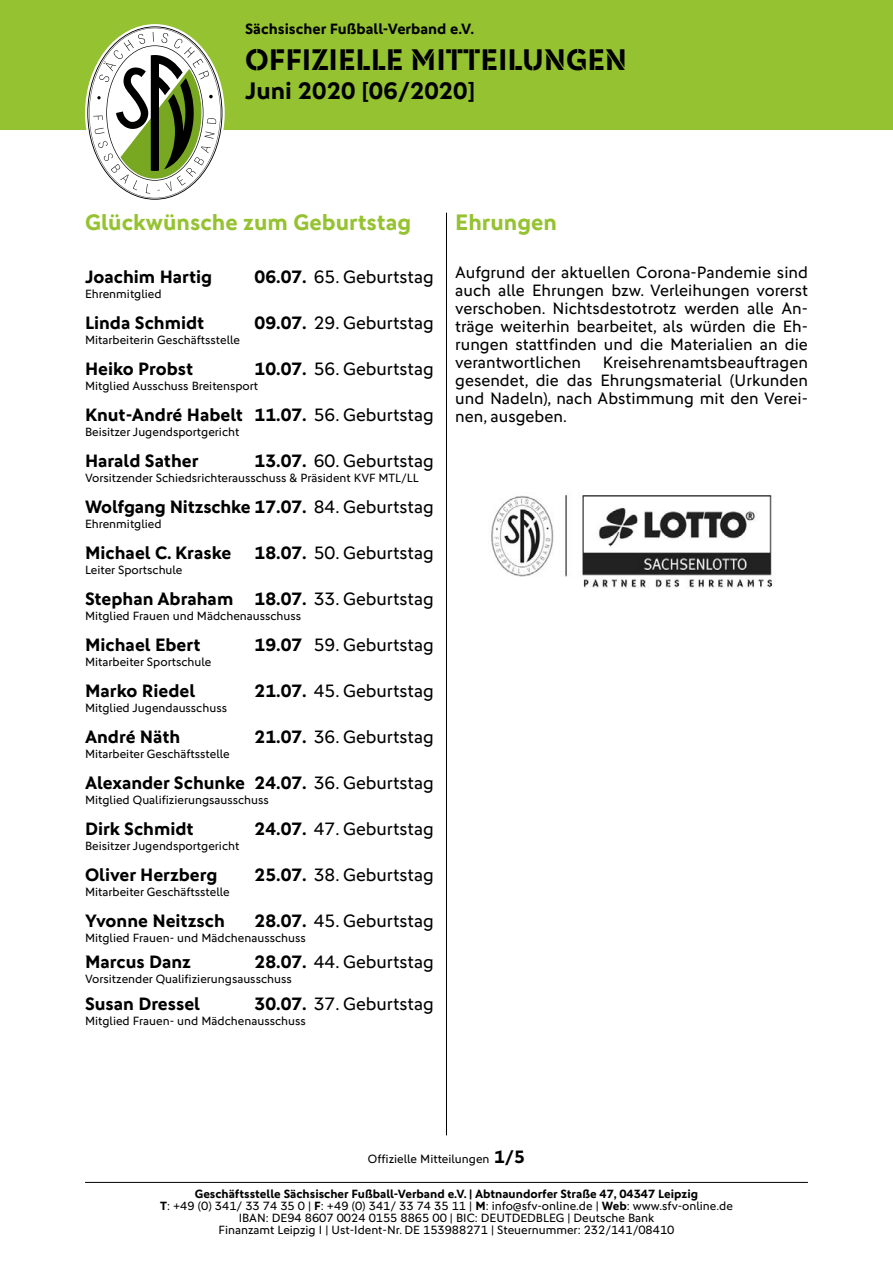
<style>
.page{position:relative;width:893px;height:1263px;background:#fff}
.page>*{position:absolute;margin:0;border:0;box-sizing:border-box;transform-origin:0 0}
.t1{font:30px "DFB Stencil";color:#000}
.t2{font:700 24px "DFB Sans";color:#000}
.t3{font:700 22.5px "DFB Sans";color:#95c230}
.t4{font:700 18px "DFB Sans";color:#000}
.t5{font:18px "DFB Sans";color:#000}
.t6{font:16.5px/18px "DFB Sans";color:#000;text-align:justify}
.t7{font:700 15px "DFB Sans";color:#000}
.t8{font:12px/12px "DFB Sans";color:#000;text-align:center}
.s1{font-weight:700}
.s2{font-weight:400}
.s3{font-weight:700;font-size:18px}
</style>
<div class="page">
<div style="left:0;top:0;width:893px;height:130px;background:#95c230"></div>
<svg style="left:87px;top:26px;width:135px;height:174px"></svg>
<hr style="left:85px;top:1182px;width:723px;height:1px;background:#000">
<hr style="left:446px;top:213px;width:1px;height:922px;background:#000">
<img style="left:491px;top:494px;width:282px;height:94px">
<p class="t7" style="left:245px;top:20px;width:230px">Sächsischer Fußball-Verband e.V.</p>
<h1 class="t1" style="left:245px;top:42px;width:383px">OFFIZIELLE MITTEILUNGEN</h1>
<h2 class="t2" style="left:245px;top:77px;width:232px">Juni 2020 [06/2020]</h2>
<h3 class="t3" style="left:85px;top:209px;width:328px">Glückwünsche zum Geburtstag</h3>
<h3 class="t4" style="left:85px;top:266px;width:129px">Joachim Hartig</h3>
<h3 class="t5" style="left:255px;top:266px;width:181px"><span class="s1">06.07.</span> 65. Geburtstag</h3>
<p class="t8" style="left:85px;top:287px;width:78px">Ehrenmitglied</p>
<h3 class="t4" style="left:85px;top:312px;width:121px">Linda Schmidt</h3>
<h3 class="t5" style="left:255px;top:312px;width:181px"><span class="s1">09.07.</span> 29. Geburtstag</h3>
<p class="t8" style="left:85px;top:333px;width:157px">Mitarbeiterin Geschäftsstelle</p>
<h3 class="t4" style="left:85px;top:358px;width:110px">Heiko Probst</h3>
<h3 class="t5" style="left:255px;top:358px;width:181px"><span class="s1">10.07.</span> 56. Geburtstag</h3>
<p class="t8" style="left:85px;top:379px;width:175px">Mitglied Ausschuss Breitensport</p>
<h3 class="t4" style="left:85px;top:404px;width:350px">Knut-André Habelt 11.07. <span class="s2">56. Geburtstag</span></h3>
<p class="t8" style="left:85px;top:425px;width:156px">Beisitzer Jugendsportgericht</p>
<h3 class="t4" style="left:85px;top:450px;width:115px">Harald Sather</h3>
<h3 class="t5" style="left:255px;top:450px;width:181px"><span class="s1">13.07.</span> 60. Geburtstag</h3>
<p class="t8" style="left:85px;top:471px;width:335px">Vorsitzender Schiedsrichterausschuss &amp; Präsident KVF MTL/LL</p>
<h3 class="t4" style="left:85px;top:496px;width:350px">Wolfgang Nitzschke 17.07. <span class="s2">84. Geburtstag</span></h3>
<p class="t8" style="left:85px;top:517px;width:78px">Ehrenmitglied</p>
<h3 class="t4" style="left:85px;top:542px;width:148px">Michael C. Kraske</h3>
<h3 class="t5" style="left:255px;top:542px;width:181px"><span class="s1">18.07.</span> 50. Geburtstag</h3>
<p class="t8" style="left:85px;top:563px;width:99px">Leiter Sportschule</p>
<h3 class="t4" style="left:85px;top:588px;width:350px">Stephan Abraham 18.07. <span class="s2">33. Geburtstag</span></h3>
<p class="t8" style="left:85px;top:609px;width:218px">Mitglied Frauen und Mädchenausschuss</p>
<h3 class="t4" style="left:85px;top:634px;width:117px">Michael Ebert</h3>
<h3 class="t5" style="left:255px;top:634px;width:181px"><span class="s1">19.07</span> 59. Geburtstag</h3>
<p class="t8" style="left:85px;top:655px;width:128px">Mitarbeiter Sportschule</p>
<h3 class="t4" style="left:85px;top:680px;width:112px">Marko Riedel</h3>
<h3 class="t5" style="left:255px;top:680px;width:181px"><span class="s1">21.07.</span> 45. Geburtstag</h3>
<p class="t8" style="left:85px;top:701px;width:143px">Mitglied Jugendausschuss</p>
<h3 class="t4" style="left:85px;top:726px;width:97px">André Näth</h3>
<h3 class="t5" style="left:255px;top:726px;width:181px"><span class="s1">21.07.</span> 36. Geburtstag</h3>
<p class="t8" style="left:85px;top:747px;width:146px">Mitarbeiter Geschäftsstelle</p>
<h3 class="t4" style="left:85px;top:772px;width:350px">Alexander Schunke 24.07. <span class="s2">36. Geburtstag</span></h3>
<p class="t8" style="left:85px;top:793px;width:185px">Mitglied Qualifizierungsausschuss</p>
<h3 class="t4" style="left:85px;top:818px;width:110px">Dirk Schmidt</h3>
<h3 class="t5" style="left:255px;top:818px;width:181px"><span class="s1">24.07.</span> 47. Geburtstag</h3>
<p class="t8" style="left:85px;top:839px;width:156px">Beisitzer Jugendsportgericht</p>
<h3 class="t4" style="left:85px;top:864px;width:134px">Oliver Herzberg</h3>
<h3 class="t5" style="left:255px;top:864px;width:181px"><span class="s1">25.07.</span> 38. Geburtstag</h3>
<p class="t8" style="left:85px;top:885px;width:146px">Mitarbeiter Geschäftsstelle</p>
<h3 class="t4" style="left:85px;top:910px;width:141px">Yvonne Neitzsch</h3>
<h3 class="t5" style="left:255px;top:910px;width:181px"><span class="s1">28.07.</span> 45. Geburtstag</h3>
<p class="t8" style="left:85px;top:931px;width:222px">Mitglied Frauen- und Mädchenausschuss</p>
<h3 class="t4" style="left:85px;top:951px;width:107px">Marcus Danz</h3>
<h3 class="t5" style="left:255px;top:952px;width:181px"><span class="s1">28.07.</span> 44. Geburtstag</h3>
<p class="t8" style="left:85px;top:973px;width:208px">Vorsitzender Qualifizierungsausschuss</p>
<h3 class="t4" style="left:85px;top:993px;width:116px">Susan Dressel</h3>
<h3 class="t5" style="left:255px;top:994px;width:181px"><span class="s1">30.07.</span> 37. Geburtstag</h3>
<p class="t8" style="left:85px;top:1015px;width:222px">Mitglied Frauen- und Mädchenausschuss</p>
<h3 class="t3" style="left:455px;top:209px;width:103px">Ehrungen</h3>
<p class="t6" style="left:455px;top:263px;width:354px">Aufgrund der aktuellen Corona-Pandemie sind auch alle Ehrungen bzw. Verleihungen vorerst verschoben. Nichtsdestotrotz werden alle An&shy;träge weiterhin bearbeitet, als würden die Eh&shy;rungen stattfinden und die Materialien an die verantwortlichen</p>
<h3 class="t6" style="left:455px;top:353px;width:354px;text-indent:148px">Kreisehrenamtsbeauftragen gesendet, die das Ehrungsmaterial (Urkunden und Nadeln), nach Abstimmung mit den Verei&shy;nen, ausgeben.</h3>
<p class="t8" style="left:368px;top:1153px;width:159px">Offizielle Mitteilungen <span class="s3">1/5</span></p>
<p class="t8" style="left:160px;top:1188px;width:574px"><span class="s1">Geschäftsstelle Sächsischer Fußball-Verband e.V. | Abtnaundorfer Straße 47, 04347 Leipzig<br>T</span>: +49 (0) 341/ 33 74 35 0 | <span class="s1">F</span>: +49 (0) 341/ 33 74 35 11 | <span class="s1">M</span>: info@sfv-online.de | <span class="s1">Web</span>: www.sfv-online.de IBAN: DE94 8607 0024 0155 8865 00 | BIC: DEUTDEDBLEG | Deutsche Bank<br>Finanzamt Leipzig I | Ust-Ident-Nr. DE 153988271 | Steuernummer: 232/141/08410</p>
</div>
